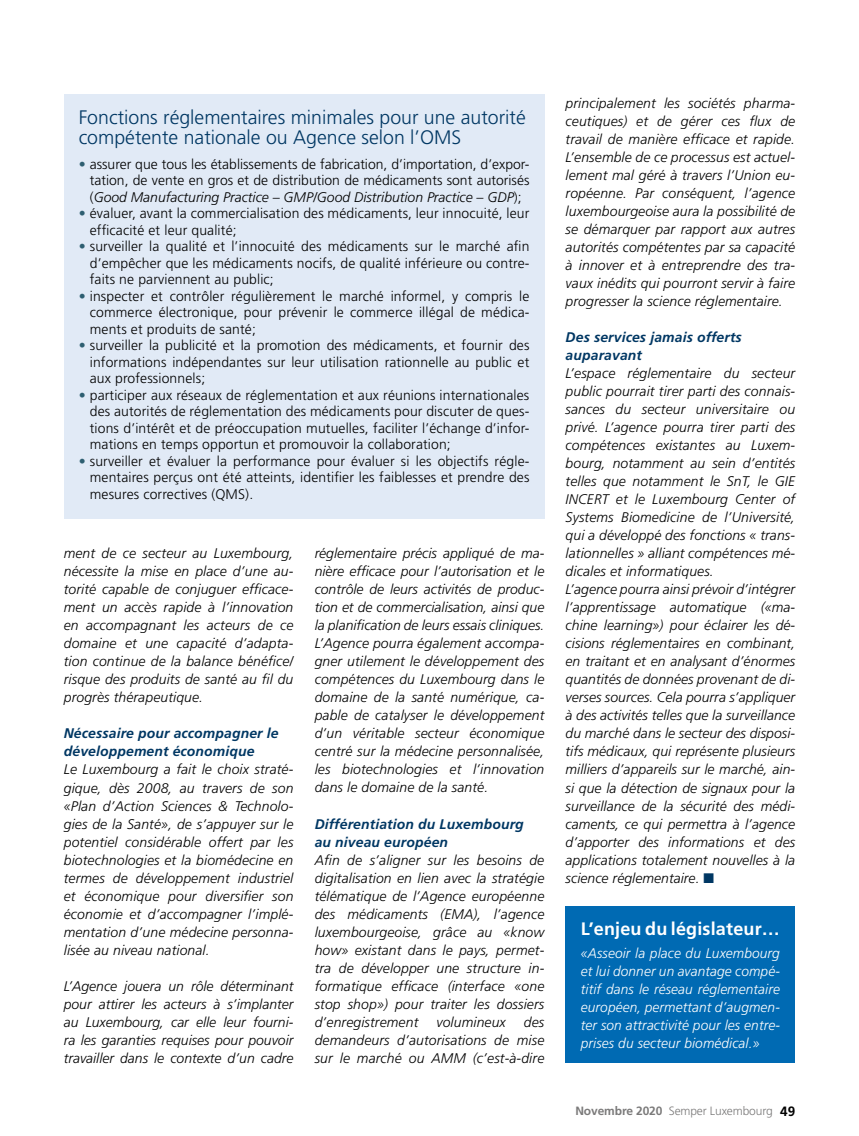
<style>
.page{position:relative;width:859px;height:1136px;background:#fff}
.page>*{position:absolute;margin:0;border:0;box-sizing:border-box;transform-origin:0 0}
.t1{font:300 19.5px/19.5px "Frutiger";color:#003763}
.t2{font:700 18px "Frutiger";letter-spacing:.01em;color:#fff}
.t3{font:italic 300 13.95px/18px "Frutiger";letter-spacing:.01em;color:#000;text-align:justify}
.t4{font:300 13.95px/16.5px "Frutiger";letter-spacing:.01em;color:#000}
.t5{font:italic 300 13.95px/18px "Frutiger";letter-spacing:.01em;color:#fff;text-align:justify}
.t6{font:italic 700 13.95px/18px "Frutiger";letter-spacing:.01em;color:#003763}
.t7{font:300 12px "Frutiger";letter-spacing:-.01em;color:#7b7a7a}
.s1{font-style:italic}
.s2{color:#003763}
.s3{font-weight:700}
.s4{font-weight:700;font-size:13.5px;color:#000}
</style>
<div class="page">
<div style="left:566px;top:906px;width:229px;height:156px;background:#006ab3"></div>
<div style="left:64px;top:95px;width:480px;height:424px;background:#e1eaf6"></div>
<h1 class="t1" style="left:79px;top:108px;width:449px">Fonctions réglementaires minimales pour une autorité compétente nationale ou Agence selon l’OMS</h1>
<p class="t4" style="left:90px;top:156px;width:441px">assurer que tous les établissements de fabrication, d’importation, d’expor&shy;tation, de vente en gros et de distribution de médicaments sont autorisés (<span class="s1">Good Manufacturing Practice – GMP/Good Distribution Practice – GDP</span>); évaluer, avant la commercialisation des médicaments, leur innocuité, leur efficacité et leur qualité;<br>surveiller la qualité et l’innocuité des médicaments sur le marché afin d’empêcher que les médicaments nocifs, de qualité inférieure ou contre&shy;faits ne parviennent au public;<br>inspecter et contrôler régulièrement le marché informel, y compris le commerce électronique, pour prévenir le commerce illégal de médica&shy;ments et produits de santé;<br>surveiller la publicité et la promotion des médicaments, et fournir des informations indépendantes sur leur utilisation rationnelle au public et aux professionnels;<br>participer aux réseaux de réglementation et aux réunions internationales des autorités de réglementation des médicaments pour discuter de ques&shy;tions d’intérêt et de préoccupation mutuelles, faciliter l’échange d’infor&shy;mations en temps opportun et promouvoir la collaboration;<br>surveiller et évaluer la performance pour évaluer si les objectifs régle&shy;mentaires perçus ont été atteints, identifier les faiblesses et prendre des mesures correctives (QMS).</p>
<p class="t3" style="left:64px;top:544px;width:231px">ment de ce secteur au Luxembourg, nécessite la mise en place d’une au&shy;torité capable de conjuguer efficace&shy;ment un accès rapide à l’innovation en accompagnant les acteurs de ce domaine et une capacité d’adapta&shy;tion continue de la balance bénéfice/ risque des produits de santé au fil du progrès thérapeutique.</p>
<p class="t6" style="left:64px;top:724px;width:216px">Nécessaire pour accompagner le développement économique</p>
<p class="t3" style="left:64px;top:760px;width:231px">Le Luxembourg a fait le choix straté&shy;gique, dès 2008, au travers de son «Plan d’Action Sciences &amp; Technolo&shy;gies de la Santé», de s’appuyer sur le potentiel considérable offert par les biotechnologies et la biomédecine en termes de développement industriel et économique pour diversifier son économie et d’accompagner l’implé&shy;mentation d’une médecine personna&shy;lisée au niveau national.</p>
<p class="t3" style="left:64px;top:976px;width:231px">L’Agence jouera un rôle déterminant pour attirer les acteurs à s’implanter au Luxembourg, car elle leur fourni&shy;ra les garanties requises pour pouvoir travailler dans le contexte d’un cadre</p>
<p class="t3" style="left:315px;top:544px;width:231px">réglementaire précis appliqué de ma&shy;nière efficace pour l’autorisation et le contrôle de leurs activités de produc&shy;tion et de commercialisation, ainsi que la planification de leurs essais cliniques.<br>L’Agence pourra également accompa&shy;gner utilement le développement des compétences du Luxembourg dans le domaine de la santé numérique, ca&shy;pable de catalyser le développement d’un véritable secteur économique centré sur la médecine personnalisée, les biotechnologies et l’innovation dans le domaine de la santé.</p>
<p class="t6" style="left:315px;top:814px;width:211px">Différentiation du Luxembourg au niveau européen</p>
<p class="t3" style="left:315px;top:850px;width:231px">Afin de s’aligner sur les besoins de digitalisation en lien avec la stratégie télématique de l’Agence européenne des médicaments (EMA), l’agence luxembourgeoise, grâce au «know how» existant dans le pays, permet&shy;tra de développer une structure in&shy;formatique efficace (interface «one stop shop») pour traiter les dossiers d’enregistrement</p>
<p class="t3" style="left:315px;top:1012px;width:231px;text-indent:209px">des demandeurs d’autorisations de mise sur le marché ou AMM (c’est-à-dire</p>
<p class="t3" style="left:436px;top:1012px;width:71px">volumineux</p>
<p class="t3" style="left:566px;top:94px;width:231px">principalement les sociétés pharma&shy;ceutiques) et de gérer ces flux de travail de manière efficace et rapide.<br>L’ensemble de ce processus est actuel&shy;lement mal géré à travers l’Union eu&shy;ropéenne. Par conséquent, l’agence luxembourgeoise aura la possibilité de se démarquer par rapport aux autres autorités compétentes par sa capacité à innover et à entreprendre des tra&shy;vaux inédits qui pourront servir à faire progresser la science réglementaire.</p>
<p class="t6" style="left:566px;top:328px;width:178px">Des services jamais offerts auparavant</p>
<p class="t3" style="left:566px;top:364px;width:231px;text-align:left">L’espace réglementaire du secteur public pourrait tirer parti des connais&shy;sances du secteur universitaire ou privé. L’agence pourra tirer parti des compétences existantes au Luxem&shy;bourg, notamment au sein d’entités telles que notamment le SnT, le GIE INCERT et le Luxembourg Center of Systems Biomedicine de l’Université, qui a développé des fonctions « trans&shy;lationnelles » alliant compétences mé&shy;dicales et informatiques.<br>L’agence pourra ainsi prévoir d’intégrer l’apprentissage automatique («ma&shy;chine learning») pour éclairer les dé&shy;cisions réglementaires en combinant, en traitant et en analysant d’énormes quantités de données provenant de di&shy;verses sources. Cela pourra s’appliquer à des activités telles que la surveillance du marché dans le secteur des disposi&shy;tifs médicaux, qui représente plusieurs milliers d’appareils sur le marché, ain&shy;si que la détection de signaux pour la surveillance de la sécurité des médi&shy;caments, ce qui permettra à l’agence d’apporter des informations et des applications totalement nouvelles à la science réglementaire. <span class="s2">■</span></p>
<p class="t2" style="left:581px;top:918px;width:200px">L’enjeu du législateur…</p>
<p class="t5" style="left:581px;top:943px;width:201px">«Asseoir la place du Luxembourg et lui donner un avantage compé&shy;titif dans le réseau réglementaire européen, permettant d’augmen&shy;ter son attractivité pour les entre&shy;prises du secteur biomédical.»</p>
<p class="t7" style="left:575px;top:1104px;width:221px"><span class="s3">Novembre 2020</span> Semper Luxembourg <span class="s4">49</span></p>
</div>
